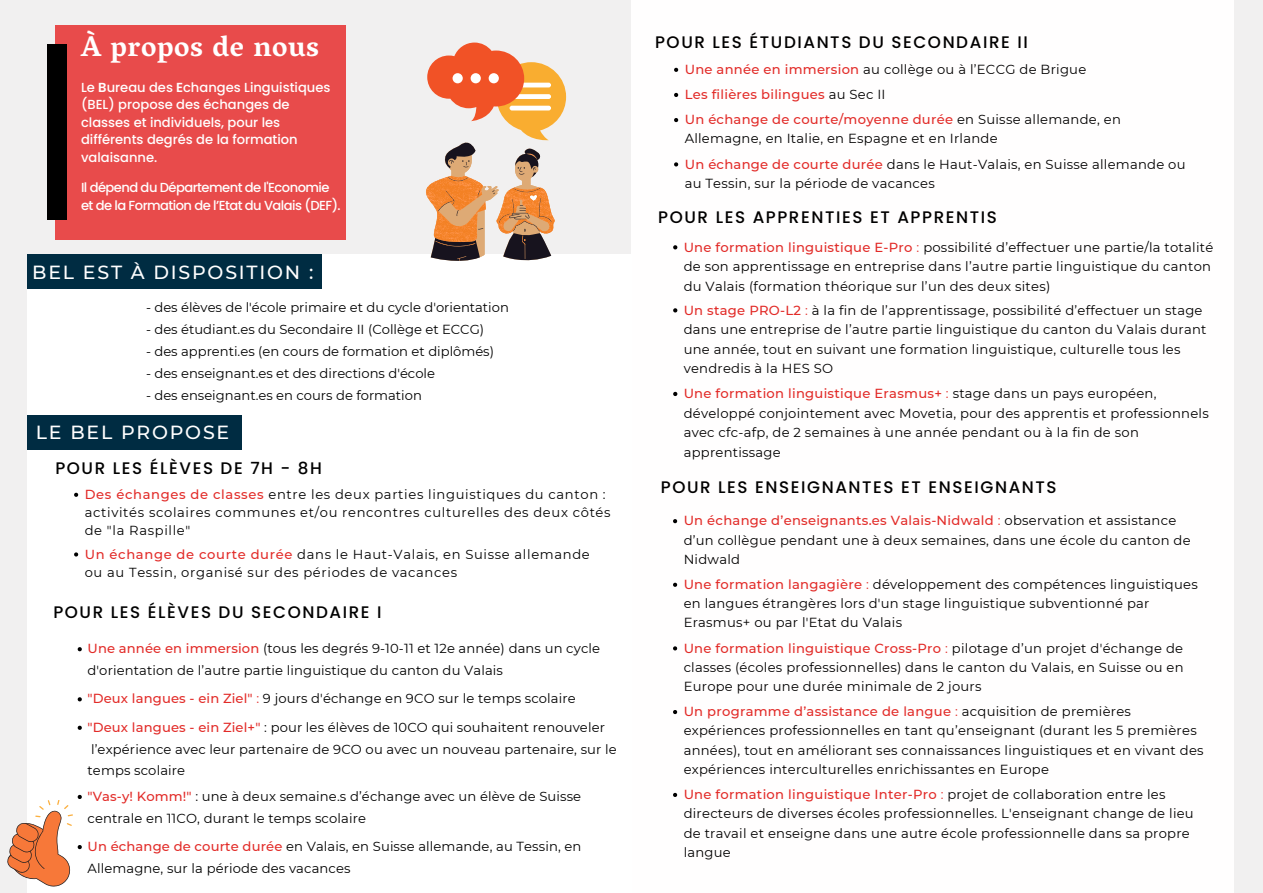
<style>
.page{position:relative;width:1263px;height:893px;background:#f1f0f0}
.page>*{position:absolute;margin:0;border:0;box-sizing:border-box;transform-origin:0 0}
.t1{font:700 28.8px "Vesper Libre";letter-spacing:.02em;color:#fff}
.t2{font:500 18.98px "Montserrat";letter-spacing:.095em;color:#fff}
.t3{font:500 16.73px "Poppins";letter-spacing:.095em;color:#000}
.t4{font:13.12px/19.3px "Montserrat";letter-spacing:.02em;color:#000}
.t5{font:13.12px/18.1px "Montserrat";letter-spacing:.05em;color:#000}
.t6{font:13.12px "Montserrat";color:#000}
.t7{font:500 13.12px/17.5px "Poppins";color:#fffefe}
.t8{font:500 13.12px/25.1px "Montserrat";letter-spacing:.02em;color:#e22b28}
.t9{font:500 13.12px/18px "Poppins";letter-spacing:-.04em;color:#fffefe}
.s1{font-weight:600}
.s2{font-weight:500;color:#e22b28}
.s3{color:#e22b28}
.s4{font-weight:400;color:#000}
</style>
<div class="page">
<div style="left:632px;top:0;width:602px;height:893px;background:#fffefe"></div>
<div style="left:55px;top:25px;width:291px;height:214px;background:#e84b4b"></div>
<div style="left:48px;top:44px;width:19px;height:176px;background:#000"></div>
<div style="left:27px;top:254px;width:604px;height:639px;background:#fff"></div>
<div style="left:27px;top:254px;width:294px;height:35px;background:#002c42"></div>
<svg style="left:426px;top:43px;width:140px;height:218px"></svg>
<div style="left:452px;top:73px;width:11px;height:10px;background:#fff;border-radius:50%"></div>
<div style="left:471px;top:73px;width:10px;height:10px;background:#fff;border-radius:50%"></div>
<div style="left:489px;top:73px;width:10px;height:10px;background:#fff;border-radius:50%"></div>
<div style="left:27px;top:415px;width:215px;height:35px;background:#002c42"></div>
<svg style="left:74px;top:493px;width:4px;height:4px"></svg>
<svg style="left:74px;top:552px;width:4px;height:4px"></svg>
<svg style="left:78px;top:647px;width:4px;height:4px"></svg>
<svg style="left:78px;top:697px;width:4px;height:4px"></svg>
<svg style="left:78px;top:725px;width:4px;height:5px"></svg>
<svg style="left:7px;top:795px;width:75px;height:92px"></svg>
<svg style="left:674px;top:68px;width:4px;height:4px"></svg>
<svg style="left:674px;top:93px;width:4px;height:4px"></svg>
<svg style="left:674px;top:118px;width:4px;height:4px"></svg>
<svg style="left:674px;top:162px;width:4px;height:4px"></svg>
<svg style="left:673px;top:245px;width:4px;height:4px"></svg>
<svg style="left:673px;top:308px;width:4px;height:4px"></svg>
<svg style="left:673px;top:392px;width:4px;height:4px"></svg>
<svg style="left:673px;top:519px;width:4px;height:4px"></svg>
<svg style="left:673px;top:583px;width:4px;height:4px"></svg>
<svg style="left:673px;top:646px;width:4px;height:4px"></svg>
<svg style="left:673px;top:710px;width:4px;height:4px"></svg>
<svg style="left:673px;top:793px;width:4px;height:4px"></svg>
<h1 class="t1" style="left:81px;top:29px;width:240px">À propos de nous</h1>
<p class="t7" style="left:81px;top:78px;width:251px">Le <span class="s1">B</span>ureau des <span class="s1">E</span>changes Linguistiques (BEL) propose des échanges de classes et individuels, pour les différents degrés de la formation valaisanne.</p>
<p class="t9" style="left:81px;top:178px;width:261px">Il dépend du Département de l'Economie et de la Formation de l’Etat du Valais (DEF).</p>
<h2 class="t2" style="left:32px;top:260px;width:283px">BEL EST À DISPOSITION :</h2>
<p class="t6" style="left:146px;top:299px;width:364px">- des élèves de l'école primaire et du cycle d'orientation</p>
<p class="t6" style="left:146px;top:321px;width:340px">- des étudiant.es du Secondaire II (Collège et ECCG)</p>
<p class="t6" style="left:146px;top:343px;width:349px">- des apprenti.es (en cours de formation et diplômés)</p>
<p class="t6" style="left:146px;top:365px;width:290px">- des enseignant.es et des directions d'école</p>
<p class="t6" style="left:146px;top:387px;width:277px">- des enseignant.es en cours de formation</p>
<h2 class="t2" style="left:36px;top:421px;width:215px">LE BEL PROPOSE :</h2>
<p class="t3" style="left:55px;top:456px;width:268px">POUR LES ÉLÈVES DE 7H - 8H</p>
<p class="t5" style="left:85px;top:485px;width:527px"><span class="s2">Des échanges de classes</span> entre les deux parties linguistiques du canton : activités scolaires communes et/ou rencontres culturelles des deux côtés de "la Raspille"</p>
<p class="t5" style="left:85px;top:545px;width:507px"><span class="s2">Un échange de courte durée</span> dans le Haut-Valais, en Suisse allemande ou au Tessin, organisé sur des périodes de vacances</p>
<p class="t3" style="left:53px;top:601px;width:330px">POUR LES ÉLÈVES DU SECONDAIRE I</p>
<p class="t4" style="left:88px;top:637px;width:514px;line-height:21.7px"><span class="s2">Une année en immersion</span> (tous les degrés 9-10-11 et 12e année) dans un cycle d'orientation de l’autre partie linguistique du canton du Valais</p>
<p class="t4" style="left:88px;top:684px;width:519px;line-height:28.4px"><span class="s2">"Deux langues - ein Ziel"</span> <span class="s3">:</span> 9 jours d'échange en 9CO sur le temps scolaire <span class="s2">"Deux langues - ein Ziel+"</span> : pour les élèves de 10CO qui souhaitent renouveler</p>
<p class="t4" style="left:88px;top:738px;width:531px;line-height:21.7px">l’expérience avec leur partenaire de 9CO ou avec un nouveau partenaire, sur le temps scolaire</p>
<p class="t4" style="left:88px;top:785px;width:495px;line-height:21.7px"><span class="s2">"Vas-y! Komm!"</span> : une à deux semaine.s d’échange avec un élève de Suisse centrale en 11CO, durant le temps scolaire</p>
<p class="t4" style="left:88px;top:835px;width:495px;line-height:21.7px"><span class="s2">Un échange de courte durée</span> en Valais, en Suisse allemande, au Tessin, en<br>Allemagne, sur la période des vacances</p>
<p class="t3" style="left:655px;top:31px;width:374px">POUR LES ÉTUDIANTS DU SECONDAIRE II</p>
<p class="t8" style="left:685px;top:57px;width:438px">Une année en immersion <span class="s4">au collège ou à l’ECCG de Brigue<br></span>Les filières bilingues <span class="s4">au Sec II<br></span>Un échange de courte/moyenne durée <span class="s4">en Suisse allemande, en</span></p>
<p class="t4" style="left:685px;top:126px;width:502px;line-height:25.1px">Allemagne, en Italie, en Espagne et en Irlande<br><span class="s2">Un échange de courte durée</span> dans le Haut-Valais, en Suisse allemande ou</p>
<p class="t4" style="left:685px;top:173px;width:252px">au Tessin, sur la période de vacances</p>
<p class="t3" style="left:658px;top:205px;width:340px">POUR LES APPRENTIES ET APPRENTIS</p>
<p class="t4" style="left:684px;top:237px;width:531px"><span class="s2">Une formation linguistique E-Pro</span> <span class="s3">:</span> possibilité d’effectuer une partie/la totalité de son apprentissage en entreprise dans l’autre partie linguistique du canton du Valais (formation théorique sur l’un des deux sites)</p>
<p class="t4" style="left:684px;top:300px;width:524px"><span class="s2">Un stage PRO-L2</span> <span class="s3">:</span> à la fin de l’apprentissage, possibilité d’effectuer un stage dans une entreprise de l’autre partie linguistique du canton du Valais durant une année, tout en suivant une formation linguistique, culturelle tous les vendredis à la HES SO</p>
<p class="t4" style="left:684px;top:384px;width:527px"><span class="s2">Une formation linguistique Erasmus+</span> <span class="s3">:</span> stage dans un pays européen, développé conjointement avec Movetia, pour des apprentis et professionnels avec cfc-afp, de 2 semaines à une année pendant ou à la fin de son apprentissage</p>
<p class="t3" style="left:661px;top:476px;width:397px">POUR LES ENSEIGNANTES ET ENSEIGNANTS</p>
<p class="t4" style="left:684px;top:511px;width:508px"><span class="s2">Un échange d’enseignants.es Valais-Nidwald</span> <span class="s3">:</span> observation et assistance d’un collègue pendant une à deux semaines, dans une école du canton de<br>Nidwald</p>
<p class="t4" style="left:684px;top:574px;width:516px"><span class="s2">Une formation langagière</span> <span class="s3">:</span> développement des compétences linguistiques en langues étrangères lors d'un stage linguistique subventionné par<br>Erasmus+ ou par l'Etat du Valais</p>
<p class="t4" style="left:684px;top:638px;width:501px;text-align:justify"><span class="s2">Une formation linguistique Cross-Pro</span> <span class="s3">:</span> pilotage d’un projet d'échange de classes (écoles professionnelles) dans le canton du Valais, en Suisse ou en Europe pour une durée minimale de 2 jours</p>
<p class="t4" style="left:684px;top:702px;width:521px"><span class="s2">Un programme d’assistance de langue</span> <span class="s3">:</span> acquisition de premières expériences professionnelles en tant qu’enseignant (durant les 5 premières années), tout en améliorant ses connaissances linguistiques et en vivant des expériences interculturelles enrichissantes en Europe</p>
<p class="t4" style="left:684px;top:784px;width:512px"><span class="s2">Une formation linguistique Inter-Pro</span> <span class="s3">:</span> projet de collaboration entre les directeurs de diverses écoles professionnelles. L'enseignant change de lieu de travail et enseigne dans une autre école professionnelle dans sa propre langue</p>
</div>
